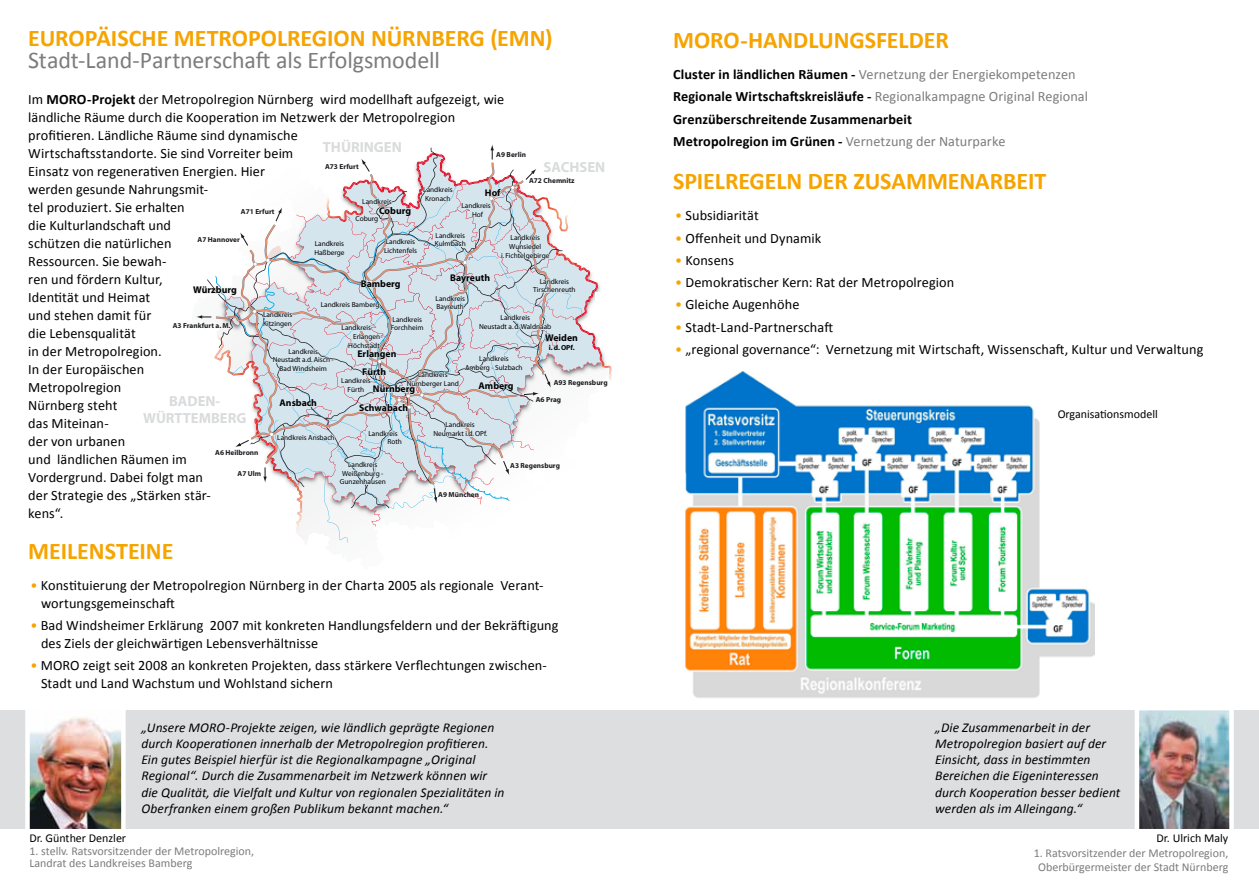
<style>
.page{position:relative;width:1259px;height:893px;background:#fff}
.page>*{position:absolute;margin:0;border:0;box-sizing:border-box;transform-origin:0 0}
.t1{font:700 24px "Calibri";letter-spacing:-.005em;color:#f6a400}
.t2{font:24px "Calibri";letter-spacing:-.005em;color:#7b7c7e}
.t3{font:700 14.55px/17.5px "Myriad";color:#d9dbdc;text-align:center}
.t4{font:14.25px/18px "Calibri";letter-spacing:.005em;color:#000}
.t5{font:700 14.25px/22.2px "Calibri";letter-spacing:.01em;color:#000}
.t6{font:italic 13.5px/16.2px "Calibri";letter-spacing:.005em;color:#000}
.t7{font:12px/14.4px "Calibri";color:#7b7c7e;text-align:center}
.t8{font:12px "Calibri";color:#000}
.t9{font:700 9.75px/17.2px "Myriad";color:#000}
.t10{font:7.35px/8.7px "Myriad";color:#000;text-align:center}
.t11{font:700 7.35px "Myriad";color:#1b1c20}
.t12{font:700 7.35px "Myriad";color:#000}
.s1{font-weight:700}
.s2{color:#f6a400}
.s3{font-weight:400;color:#7b7c7e}
</style>
<div class="page">
<div style="left:0;top:710px;width:1259px;height:119px;background:#dddedf"></div>
<svg style="left:193px;top:145px;width:419px;height:398px"></svg>
<div style="left:512px;top:505px;width:442px;height:116px;background:#fff"></div>
<div style="left:595px;top:292px;width:306px;height:31px;background:#fff"></div>
<img style="left:25px;top:710px;width:101px;height:119px">
<img style="left:1135px;top:710px;width:99px;height:119px">
<img style="left:685px;top:372px;width:409px;height:326px">
<h1 class="t1" style="left:28px;top:23px;width:526px">EUROPÄISCHE METROPOLREGION NÜRNBERG (EMN)</h1>
<h1 class="t2" style="left:28px;top:45px;width:413px">Stadt-Land-Partnerschaft als Erfolgsmodell</h1>
<p class="t4" style="left:28px;top:90px;width:477px">Im <span class="s1">MORO-Projekt</span> der Metropolregion Nürnberg wird modellhaft aufgezeigt, wie ländliche Räume durch die Kooperation im Netzwerk der Metropolregion profitieren. Ländliche Räume sind dynamische<br>Wirtschaftsstandorte. Sie sind Vorreiter beim<br>Einsatz von regenerativen Energien. Hier<br>werden gesunde Nahrungsmit-<br>tel produziert. Sie erhalten<br>die Kulturlandschaft und<br>schützen die natürlichen<br>Ressourcen. Sie bewah-<br>ren und fördern Kultur,<br>Identität und Heimat<br>und stehen damit für<br>die Lebensqualität<br>in der Metropolregion.<br>In der Europäischen<br>Metropolregion<br>Nürnberg steht<br>das Miteinan-<br>der von urbanen<br>und ländlichen Räumen im<br>Vordergrund. Dabei folgt man<br>der Strategie des „Stärken stär-<br>kens“.</p>
<h1 class="t1" style="left:28px;top:536px;width:147px">MEILENSTEINE</h1>
<p class="t4" style="left:41px;top:576px;width:504px;text-indent:-11px"><span class="s2">•</span> Konstituierung der Metropolregion Nürnberg in der Charta 2005 als regionale Verant&shy;wortungsgemeinschaft</p>
<p class="t4" style="left:41px;top:616px;width:519px;text-indent:-11px"><span class="s2">•</span> Bad Windsheimer Erklärung 2007 mit konkreten Handlungsfeldern und der Bekräftigung des Ziels der gleichwärtigen Lebensverhältnisse</p>
<p class="t4" style="left:41px;top:656px;width:507px;text-indent:-11px"><span class="s2">•</span> MORO zeigt seit 2008 an konkreten Projekten, dass stärkere Verflechtungen zwischen-<br>Stadt und Land Wachstum und Wohlstand sichern</p>
<p class="t3" style="left:323px;top:139px;width:80px">THÜRINGEN</p>
<p class="t11" style="left:496px;top:151px;width:31px">A9 Berlin</p>
<p class="t3" style="left:543px;top:159px;width:63px">SACHSEN</p>
<p class="t11" style="left:325px;top:163px;width:35px">A73 Erfurt</p>
<p class="t11" style="left:529px;top:177px;width:47px">A72 Chemnitz</p>
<p class="t10" style="left:423px;top:185px;width:31px;text-align:left">Landkreis<br>Kronach</p>
<p class="t9" style="left:485px;top:184px;width:17px">Hof</p>
<p class="t10" style="left:362px;top:197px;width:31px">Landkreis</p>
<p class="t10" style="left:355px;top:215px;width:24px">Coburg</p>
<p class="t10" style="left:461px;top:201px;width:31px">Landkreis<br>Hof</p>
<p class="t9" style="left:379px;top:202px;width:34px">Coburg</p>
<p class="t11" style="left:241px;top:208px;width:35px">A71 Erfurt</p>
<p class="t10" style="left:314px;top:239px;width:32px;text-align:left">Landkreis<br>Haßberge</p>
<p class="t10" style="left:384px;top:237px;width:34px;text-align:left">Landkreis<br>Lichtenfels</p>
<p class="t10" style="left:435px;top:231px;width:32px;text-align:left">Landkreis<br>Kulmbach</p>
<p class="t10" style="left:501px;top:233px;width:50px">Landkreis<br>Wunsiedel<br>i. Fichtelgebirge</p>
<p class="t10" style="left:533px;top:277px;width:44px">Landkreis<br>Tirschenreuth</p>
<p class="t11" style="left:198px;top:236px;width:44px">A7 Hannover</p>
<p class="t9" style="left:450px;top:269px;width:41px">Bayreuth</p>
<p class="t9" style="left:361px;top:275px;width:41px">Bamberg</p>
<p class="t9" style="left:193px;top:282px;width:45px">Würzburg</p>
<p class="t10" style="left:321px;top:301px;width:60px">Landkreis Bamberg</p>
<p class="t10" style="left:435px;top:294px;width:31px;text-align:left">Landkreis<br>Bayreuth</p>
<p class="t10" style="left:263px;top:311px;width:31px;text-align:left">Landkreis<br>Kitzingen</p>
<p class="t10" style="left:479px;top:314px;width:74px">Landkreis<br>Neustadt a.d. Waldnaab</p>
<p class="t10" style="left:391px;top:315px;width:34px;text-align:left">Landkreis<br>Forchheim</p>
<p class="t11" style="left:173px;top:321px;width:59px">A3 Frankfurt a. M.</p>
<p class="t10" style="left:342px;top:324px;width:31px">Landkreis</p>
<p class="t10" style="left:353px;top:333px;width:31px">Erlangen-</p>
<p class="t10" style="left:348px;top:341px;width:33px">Höchstadt</p>
<p class="t9" style="left:545px;top:329px;width:34px">Weiden</p>
<p class="t12" style="left:549px;top:343px;width:27px">i.d. OPf.</p>
<p class="t10" style="left:273px;top:347px;width:63px">Landkreis<br>Neustadt a.d. Aisch -<br>Bad Windsheim</p>
<p class="t9" style="left:357px;top:345px;width:41px">Erlangen</p>
<p class="t10" style="left:465px;top:354px;width:59px">Landkreis<br>Amberg - Sulzbach</p>
<p class="t9" style="left:373px;top:363px;width:44px;text-indent:-11px">Fürth<br>Nürnberg</p>
<p class="t9" style="left:359px;top:399px;width:51px">Schwabach</p>
<p class="t10" style="left:407px;top:371px;width:54px">Landkreis<br>Nürnberger Land</p>
<p class="t10" style="left:341px;top:377px;width:31px">Landkreis<br>Fürth</p>
<p class="t11" style="left:554px;top:378px;width:55px">A93 Regensburg</p>
<p class="t9" style="left:478px;top:377px;width:36px">Amberg</p>
<p class="t3" style="left:143px;top:393px;width:105px">BADEN-<br>WÜRTTEMBERG</p>
<p class="t11" style="left:536px;top:395px;width:27px">A6 Prag</p>
<p class="t9" style="left:279px;top:395px;width:39px">Ansbach</p>
<p class="t10" style="left:433px;top:421px;width:55px">Landkreis<br>Neumarkt i.d. OPf.</p>
<p class="t10" style="left:387px;top:429px;width:16px;text-align:left;text-indent:-19px">Landkreis<br>Roth</p>
<p class="t10" style="left:277px;top:433px;width:59px">Landkreis Ansbach</p>
<p class="t11" style="left:215px;top:449px;width:45px">A6 Heilbronn</p>
<p class="t10" style="left:340px;top:460px;width:47px">Landkreis<br>Weißenburg -<br>Gunzenhausen</p>
<p class="t11" style="left:510px;top:462px;width:51px">A3 Regensburg</p>
<p class="t11" style="left:238px;top:470px;width:25px">A7 Ulm</p>
<p class="t11" style="left:438px;top:490px;width:42px">A9 München</p>
<p class="t6" style="left:141px;top:718px;width:365px">„Unsere MORO-Projekte zeigen, wie ländlich geprägte Regionen durch Kooperationen innerhalb der Metropolregion profitieren.<br>Ein gutes Beispiel hierfür ist die Regionalkampagne „Original Regional“. Durch die Zusammenarbeit im Netzwerk können wir die Qualität, die Vielfalt und Kultur von regionalen Spezialitäten in Oberfranken einem großen Publikum bekannt machen.“</p>
<p class="t8" style="left:29px;top:831px;width:98px">Dr. Günther Denzler</p>
<p class="t7" style="left:29px;top:844px;width:226px;line-height:12.5px;text-align:left">1. stellv. Ratsvorsitzender der Metropolregion,<br>Landrat des Landkreises Bamberg</p>
<h1 class="t1" style="left:673px;top:25px;width:277px">MORO-HANDLUNGSFELDER</h1>
<p class="t5" style="left:673px;top:63px;width:416px">Cluster in ländlichen Räumen - <span class="s3">Vernetzung der Energiekompetenzen </span>Regionale Wirtschaftskreisläufe - <span class="s3">Regionalkampagne Original Regional </span>Grenzüberschreitende Zusammenarbeit<br>Metropolregion im Grünen - <span class="s3">Vernetzung der Naturparke</span></p>
<h1 class="t1" style="left:673px;top:166px;width:375px">SPIELREGELN DER ZUSAMMENARBEIT</h1>
<p class="t4" style="left:675px;top:206px;width:85px"><span class="s2">•</span> Subsidiarität</p>
<p class="t4" style="left:675px;top:228px;width:148px"><span class="s2">•</span> Offenheit und Dynamik</p>
<p class="t4" style="left:675px;top:251px;width:60px"><span class="s2">•</span> Konsens</p>
<p class="t4" style="left:675px;top:273px;width:281px"><span class="s2">•</span> Demokratischer Kern: Rat der Metropolregion</p>
<p class="t4" style="left:675px;top:295px;width:126px"><span class="s2">•</span> Gleiche Augenhöhe</p>
<p class="t4" style="left:675px;top:317px;width:159px"><span class="s2">•</span> Stadt-Land-Partnerschaft</p>
<p class="t4" style="left:675px;top:340px;width:530px"><span class="s2">•</span> „regional governance“: Vernetzung mit Wirtschaft, Wissenschaft, Kultur und Verwaltung</p>
<p class="t8" style="left:1057px;top:406px;width:102px">Organisationsmodell</p>
<p class="t6" style="left:935px;top:718px;width:187px">„Die Zusammenarbeit in der<br>Metropolregion basiert auf der<br>Einsicht, dass in bestimmten<br>Bereichen die Eigeninteressen durch Kooperation besser bedient werden als im Alleingang.“</p>
<p class="t8" style="left:1156px;top:831px;width:73px">Dr. Ulrich Maly</p>
<p class="t7" style="left:1033px;top:845px;width:196px">1. Ratsvorsitzender der Metropolregion,<br>Oberbürgermeister der Stadt Nürnberg</p>
</div>
